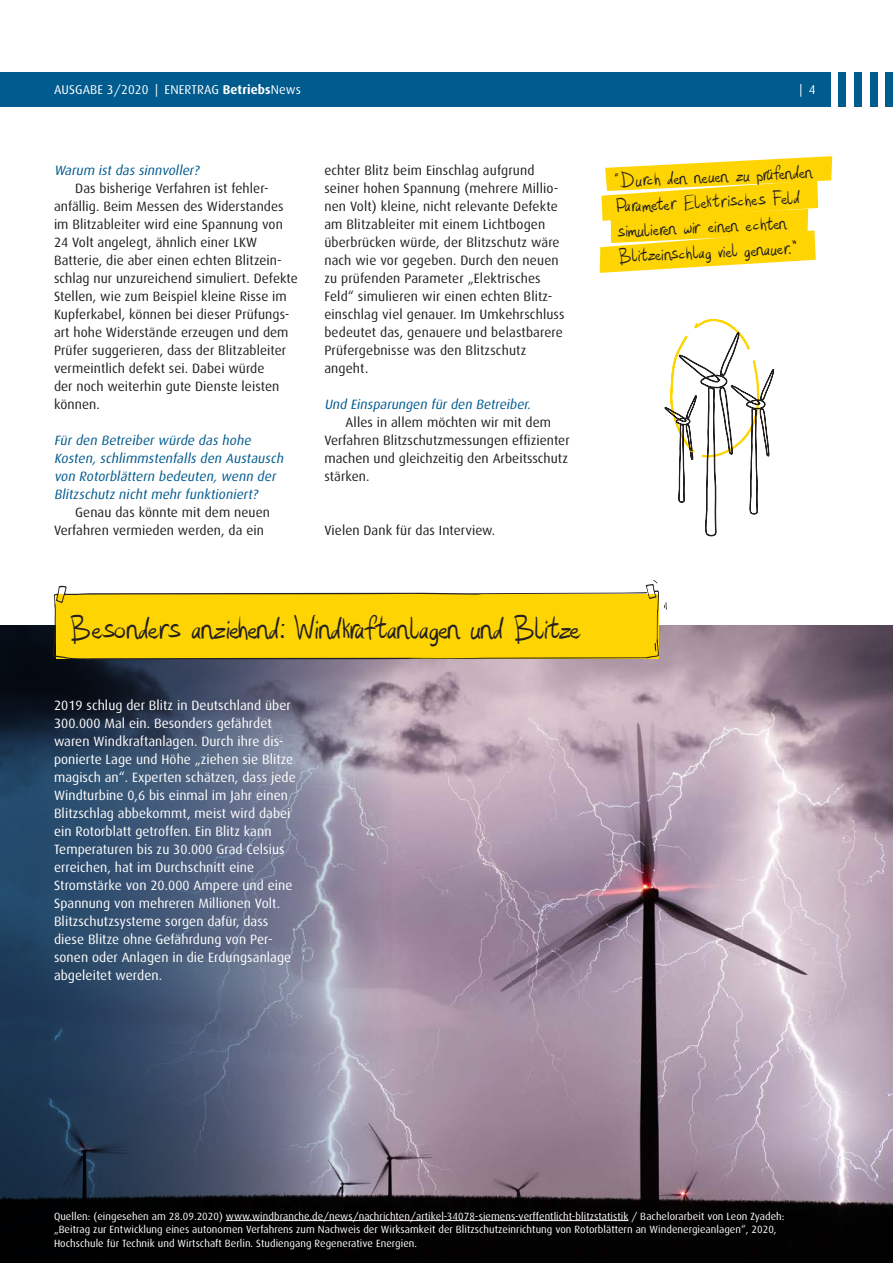
<style>
.page{position:relative;width:893px;height:1263px;background:#fff}
.page>*{position:absolute;margin:0;border:0;box-sizing:border-box;transform-origin:0 0}
.t1{font:45px "Hashtag";letter-spacing:-.05em;color:#231f20}
.t2{font:27px/25px "Hashtag";color:#231f20}
.t3{font:13.5px/18px "Dax";letter-spacing:.005em;color:#231f20}
.t4{font:13.5px/18px "Dax";letter-spacing:.005em;color:#fff}
.t5{font:italic 13.5px/18px "Dax";color:#005b8f}
.t6{font:12.75px "Dax";letter-spacing:.01em;color:#fff}
.t7{font:10.5px/13.5px "Dax";letter-spacing:.005em;color:#fff}
.s1{font-weight:700}
</style>
<div class="page">
<img style="left:393px;top:625px;width:500px;height:638px">
<div style="left:0;top:72px;width:831px;height:34px;background:#005b8f"></div>
<div style="left:885px;top:72px;width:8px;height:34px;background:#005b8f"></div>
<div style="left:870px;top:72px;width:7px;height:34px;background:#005b8f"></div>
<div style="left:854px;top:72px;width:8px;height:34px;background:#005b8f"></div>
<div style="left:839px;top:72px;width:7px;height:34px;background:#005b8f"></div>
<svg style="left:0;top:625px;width:393px;height:638px;background:#4b566c"></svg>
<hr style="left:226px;top:1220px;width:402px;height:1px;background:#fff">
<svg style="left:664px;top:602px;width:3px;height:8px"></svg>
<svg style="left:53px;top:584px;width:606px;height:76px;background:#f4d223"></svg>
<svg style="left:600px;top:156px;width:232px;height:117px"></svg>
<svg style="left:665px;top:318px;width:109px;height:219px"></svg>
<p class="t6" style="left:54px;top:82px;width:248px">AUSGABE 3/2020 | ENERTRAG <span class="s1">Betriebs</span>News</p>
<p class="t6" style="left:800px;top:83px;width:18px">| 4</p>
<p class="t5" style="left:54px;top:162px;width:149px">Warum ist das sinnvoller?</p>
<p class="t3" style="left:54px;top:180px;width:245px;text-indent:21px">Das bisherige Verfahren ist fehler&shy;anfällig. Beim Messen des Widerstandes im Blitzableiter wird eine Spannung von 24 Volt angelegt, ähnlich einer LKW Batterie, die aber einen echten Blitzein&shy;schlag nur unzureichend simuliert. Defekte Stellen, wie zum Beispiel kleine Risse im Kupferkabel, können bei dieser Prüfungs&shy;art hohe Widerstände erzeugen und dem Prüfer suggerieren, dass der Blitzableiter vermeintlich defekt sei. Dabei würde<br>der noch weiterhin gute Dienste leisten können.</p>
<p class="t5" style="left:54px;top:432px;width:233px">Für den Betreiber würde das hohe Kosten, schlimmstenfalls den Austausch von Rotorblättern bedeuten, wenn der Blitzschutz nicht mehr funktioniert?</p>
<p class="t3" style="left:54px;top:504px;width:217px;text-indent:21px">Genau das könnte mit dem neuen<br>Verfahren vermieden werden, da ein</p>
<p class="t3" style="left:324px;top:162px;width:242px">echter Blitz beim Einschlag aufgrund seiner hohen Spannung (mehrere Millio&shy;nen Volt) kleine, nicht relevante Defekte am Blitzableiter mit einem Lichtbogen überbrücken würde, der Blitzschutz wäre nach wie vor gegeben. Durch den neuen zu prüfenden Parameter „Elektrisches Feld“ simulieren wir einen echten Blitz&shy;einschlag viel genauer. Im Umkehrschluss bedeutet das, genauere und belastbarere Prüfergebnisse was den Blitzschutz angeht.</p>
<p class="t5" style="left:324px;top:396px;width:210px">Und Einsparungen für den Betreiber.</p>
<p class="t3" style="left:324px;top:414px;width:247px;text-indent:21px">Alles in allem möchten wir mit dem Verfahren Blitzschutzmessungen effizienter machen und gleichzeitig den Arbeitsschutz stärken.</p>
<p class="t3" style="left:324px;top:522px;width:172px">Vielen Dank für das Interview.</p>
<p class="t1" style="left:69px;top:606px;width:514px">Besonders anziehend: Windkraftanlagen und Blitze</p>
<p class="t4" style="left:54px;top:696px;width:243px">2019 schlug der Blitz in Deutschland über 300.000 Mal ein. Besonders gefährdet waren Windkraftanlagen. Durch ihre dis&shy;ponierte Lage und Höhe „ziehen sie Blitze magisch an“. Experten schätzen, dass jede Windturbine 0,6 bis einmal im Jahr einen Blitzschlag abbekommt, meist wird dabei ein Rotorblatt getroffen. Ein Blitz kann Temperaturen bis zu 30.000 Grad Celsius erreichen, hat im Durchschnitt eine Stromstärke von 20.000 Ampere und eine Spannung von mehreren Millionen Volt.<br>Blitzschutzsysteme sorgen dafür, dass diese Blitze ohne Gefährdung von Per&shy;sonen oder Anlagen in die Erdungsanlage abgeleitet werden.</p>
<p class="t2" style="left:613px;top:169px;width:201px;rotate:-3deg">“Durch den neuen zu prüfenden<br>Parameter Elektrisches Feld simulieren wir einen echten<br>Blitzeinschlag viel genauer.”</p>
<p class="t7" style="left:54px;top:1209px;width:732px">Quellen: (eingesehen am 28.09.2020) www.windbranche.de/news/nachrichten/artikel-34078-siemens-verffentlicht-blitzstatistik / Bachelorarbeit von Leon Zyadeh: „Beitrag zur Entwicklung eines autonomen Verfahrens zum Nachweis der Wirksamkeit der Blitzschutzeinrichtung von Rotorblättern an Windenergieanlagen“, 2020,<br>Hochschule für Technik und Wirtschaft Berlin. Studiengang Regenerative Energien.</p>
</div>
